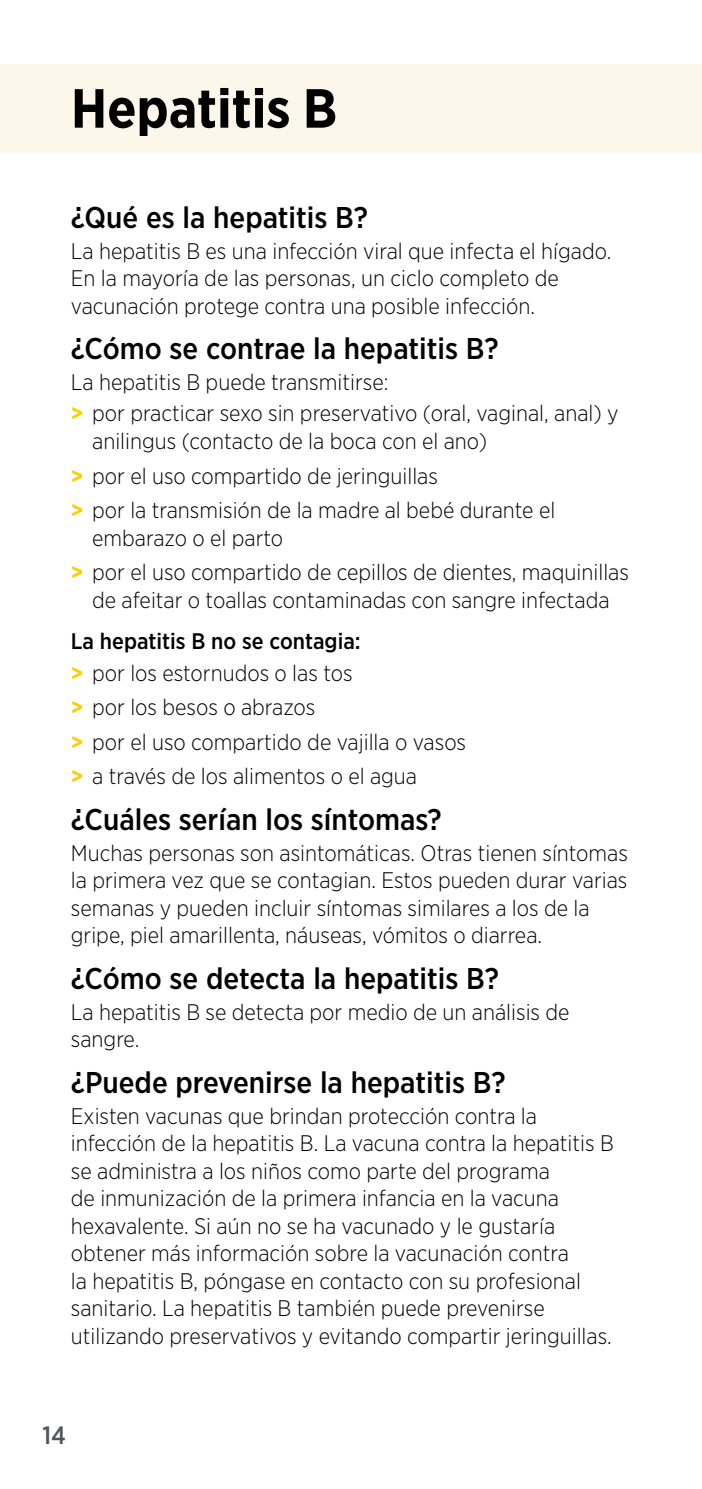
<style>
.page{position:relative;width:702px;height:1489px;background:#fff}
.page>*{position:absolute;margin:0;border:0;box-sizing:border-box;transform-origin:0 0}
.t1{font:700 55px "Gotham Narrow";color:#000}
.t2{font:500 30px "Gotham Narrow";color:#000}
.t3{font:500 25px "Gotham Narrow";color:#52555b}
.t4{font:300 22.5px/27.5px "Gotham Narrow";color:#000}
.t5{font:500 22.5px/31px "Gotham Narrow";color:#000}
.s1{font-weight:700;color:#fecd00}
.s2{font-weight:300}
</style>
<div class="page">
<div style="left:0;top:64px;width:702px;height:88px;background:#fdf7eb"></div>
<h1 class="t1" style="left:71px;top:73px;width:268px">Hepatitis B</h1>
<h2 class="t2" style="left:71px;top:198px;width:298px">¿Qué es la hepatitis B?</h2>
<p class="t4" style="left:71px;top:236px;width:542px">La hepatitis B es una infección viral que infecta el hígado.<br>En la mayoría de las personas, un ciclo completo de vacunación protege contra una posible infección.</p>
<h2 class="t2" style="left:71px;top:330px;width:429px">¿Cómo se contrae la hepatitis B?</h2>
<p class="t4" style="left:71px;top:366px;width:549px;line-height:31px">La hepatitis B puede transmitirse:<br><span class="s1">&gt;</span> por practicar sexo sin preservativo (oral, vaginal, anal) y</p>
<p class="t4" style="left:71px;top:423px;width:486px;line-height:34.5px;text-indent:21px">anilingus (contacto de la boca con el ano)<br><span class="s1">&gt;</span> por el uso compartido de jeringuillas<br><span class="s1">&gt;</span> por la transmisión de la madre al bebé durante el</p>
<p class="t4" style="left:71px;top:520px;width:559px;line-height:34.5px;text-indent:21px">embarazo o el parto<br><span class="s1">&gt;</span> por el uso compartido de cepillos de dientes, maquinillas</p>
<p class="t4" style="left:92px;top:585px;width:519px">de afeitar o toallas contaminadas con sangre infectada</p>
<p class="t5" style="left:71px;top:625px;width:291px">La hepatitis B no se contagia: <span class="s1">&gt;</span> <span class="s2">por los estornudos o las tos</span></p>
<p class="t4" style="left:71px;top:689px;width:397px;line-height:34.5px"><span class="s1">&gt;</span> por los besos o abrazos<br><span class="s1">&gt;</span> por el uso compartido de vajilla o vasos <span class="s1">&gt;</span> a través de los alimentos o el agua</p>
<h2 class="t2" style="left:71px;top:800px;width:372px">¿Cuáles serían los síntomas?</h2>
<p class="t4" style="left:71px;top:838px;width:558px">Muchas personas son asintomáticas. Otras tienen síntomas la primera vez que se contagian. Estos pueden durar varias semanas y pueden incluir síntomas similares a los de la gripe, piel amarillenta, náuseas, vómitos o diarrea.</p>
<h2 class="t2" style="left:71px;top:959px;width:429px">¿Cómo se detecta la hepatitis B?</h2>
<p class="t4" style="left:71px;top:997px;width:500px">La hepatitis B se detecta por medio de un análisis de sangre.</p>
<h2 class="t2" style="left:71px;top:1063px;width:436px">¿Puede prevenirse la hepatitis B?</h2>
<p class="t4" style="left:71px;top:1101px;width:544px">Existen vacunas que brindan protección contra la infección de la hepatitis B. La vacuna contra la hepatitis B se administra a los niños como parte del programa<br>de inmunización de la primera infancia en la vacuna hexavalente. Si aún no se ha vacunado y le gustaría obtener más información sobre la vacunación contra<br>la hepatitis B, póngase en contacto con su profesional sanitario. La hepatitis B también puede prevenirse utilizando preservativos y evitando compartir jeringuillas.</p>
<p class="t3" style="left:43px;top:1419px;width:25px">14</p>
</div>
